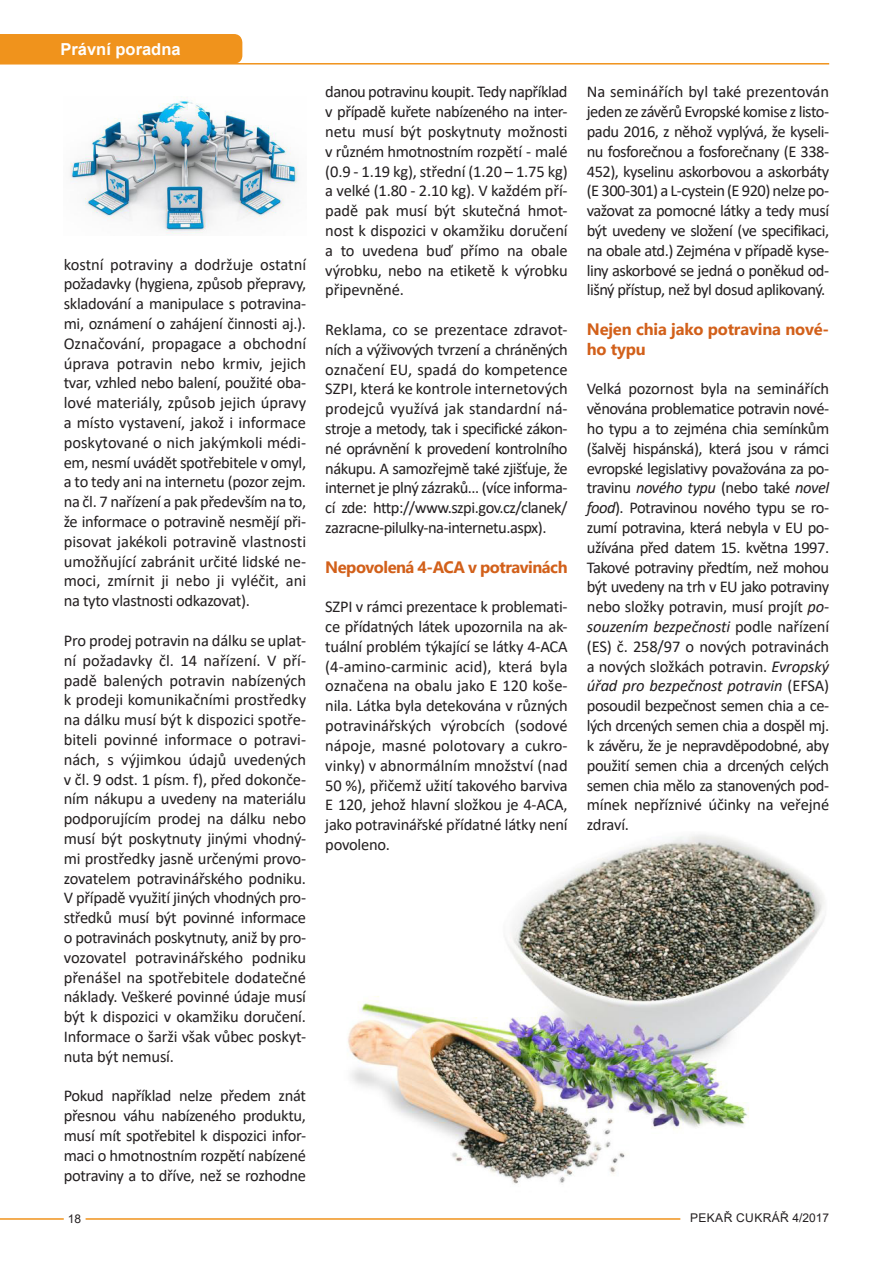
<style>
.page{position:relative;width:893px;height:1263px;background:#fff}
.page>*{position:absolute;margin:0;border:0;box-sizing:border-box;transform-origin:0 0}
.t1{font:16.5px/19.8px "Calibri";letter-spacing:-.02em;color:#231f20;text-align:justify}
.t2{font:700 16.5px/19.8px "Segoe UI";letter-spacing:-.015em;color:#d2601a}
.t3{font:700 16.5px "Arial";color:#fff}
.t4{font:12px "Arial";letter-spacing:.035em;color:#231f20}
.s1{font-style:italic}
</style>
<div class="page">
<img style="left:348px;top:834px;width:477px;height:350px">
<hr style="left:86px;top:1218px;width:594px;height:2px;background:#f0931c">
<hr style="left:0;top:1218px;width:64px;height:2px;background:#f0931c">
<hr style="left:0;top:63px;width:829px;height:2px;background:#f0931c">
<div style="left:0;top:34px;width:242px;height:29px;background:#f0931c"></div>
<img style="left:70px;top:96px;width:229px;height:139px">
<p class="t3" style="left:60px;top:38px;width:122px">Právní poradna</p>
<p class="t1" style="left:64px;top:254px;width:244px">kostní potraviny a dodržuje ostatní požadavky (hygiena, způsob přepravy, skladování a manipulace s potravina&shy;mi, oznámení o zahájení činnosti aj.).<br>Označování, propagace a obchodní úprava potravin nebo krmiv, jejich tvar, vzhled nebo balení, použité oba&shy;lové materiály, způsob jejich úpravy a místo vystavení, jakož i informace poskytované o nich jakýmkoli médi&shy;em, nesmí uvádět spotřebitele v omyl, a to tedy ani na internetu (pozor zejm. na čl. 7 nařízení a pak především na to, že informace o potravině nesmějí při&shy;pisovat jakékoli potravině vlastnosti umožňující zabránit určité lidské ne&shy;moci, zmírnit ji nebo ji vyléčit, ani na tyto vlastnosti odkazovat).</p>
<p class="t1" style="left:64px;top:630px;width:244px">Pro prodej potravin na dálku se uplat&shy;ní požadavky čl. 14 nařízení. V pří&shy;padě balených potravin nabízených k prodeji komunikačními prostředky na dálku musí být k dispozici spotře&shy;biteli povinné informace o potravi&shy;nách, s výjimkou údajů uvedených v čl. 9 odst. 1 písm. f), před dokonče&shy;ním nákupu a uvedeny na materiálu podporujícím prodej na dálku nebo musí být poskytnuty jinými vhodný&shy;mi prostředky jasně určenými provo&shy;zovatelem potravinářského podniku.<br>V případě využití jiných vhodných pro&shy;středků musí být povinné informace o potravinách poskytnuty, aniž by pro&shy;vozovatel potravinářského podniku přenášel na spotřebitele dodatečné náklady. Veškeré povinné údaje musí být k dispozici v okamžiku doručení.<br>Informace o šarži však vůbec poskyt&shy;nuta být nemusí.</p>
<p class="t1" style="left:64px;top:1085px;width:244px">Pokud například nelze předem znát přesnou váhu nabízeného produktu, musí mít spotřebitel k dispozici infor&shy;maci o hmotnostním rozpětí nabízené potraviny a to dříve, než se rozhodne</p>
<p class="t1" style="left:325px;top:82px;width:244px">danou potravinu koupit. Tedy například v případě kuřete nabízeného na inter&shy;netu musí být poskytnuty možnosti v různém hmotnostním rozpětí - malé (0.9 - 1.19 kg), střední (1.20 – 1.75 kg) a velké (1.80 - 2.10 kg). V každém pří&shy;padě pak musí být skutečná hmot&shy;nost k dispozici v okamžiku doručení a to uvedena buď přímo na obale výrobku, nebo na etiketě k výrobku připevněné.</p>
<p class="t1" style="left:325px;top:319px;width:244px">Reklama, co se prezentace zdravot&shy;ních a výživových tvrzení a chráněných označení EU, spadá do kompetence SZPI, která ke kontrole internetových prodejců využívá jak standardní ná&shy;stroje a metody, tak i specifické zákon&shy;né oprávnění k provedení kontrolního nákupu. A samozřejmě také zjišťuje, že internet je plný zázraků… (více informa&shy;cí zde: http://www.szpi.gov.cz/clanek/ zazracne-pilulky-na-internetu.aspx).</p>
<p class="t2" style="left:325px;top:557px;width:244px">Nepovolená 4-ACA v potravinách</p>
<p class="t1" style="left:325px;top:596px;width:244px">SZPI v rámci prezentace k problemati&shy;ce přídatných látek upozornila na ak&shy;tuální problém týkající se látky 4-ACA (4-amino-carminic acid), která byla označena na obalu jako E 120 koše&shy;nila. Látka byla detekována v různých potravinářských výrobcích (sodové nápoje, masné polotovary a cukro&shy;vinky) v abnormálním množství (nad 50 %), přičemž užití takového barviva E 120, jehož hlavní složkou je 4-ACA, jako potravinářské přídatné látky není povoleno.</p>
<p class="t1" style="left:587px;top:82px;width:244px">Na seminářích byl také prezentován jeden ze závěrů Evropské komise z listo&shy;padu 2016, z něhož vyplývá, že kyseli&shy;nu fosforečnou a fosforečnany (E 338- 452), kyselinu askorbovou a askorbáty (E 300-301) a L-cystein (E 920) nelze po&shy;važovat za pomocné látky a tedy musí být uvedeny ve složení (ve specifikaci, na obale atd.) Zejména v případě kyse&shy;liny askorbové se jedná o poněkud od&shy;lišný přístup, než byl dosud aplikovaný.</p>
<p class="t2" style="left:587px;top:319px;width:244px">Nejen chia jako potravina nové&shy;ho typu</p>
<p class="t1" style="left:587px;top:379px;width:244px">Velká pozornost byla na seminářích věnována problematice potravin nové&shy;ho typu a to zejména chia semínkům (šalvěj hispánská), která jsou v rámci evropské legislativy považována za po&shy;travinu <span class="s1">nového typu</span> (nebo také <span class="s1">novel food</span>). Potravinou nového typu se ro&shy;zumí potravina, která nebyla v EU po&shy;užívána před datem 15. května 1997.<br>Takové potraviny předtím, než mohou být uvedeny na trh v EU jako potraviny nebo složky potravin, musí projít <span class="s1">po&shy;souzením bezpečnosti</span> podle nařízení (ES) č. 258/97 o nových potravinách a nových složkách potravin. <span class="s1">Evropský úřad pro bezpečnost potravin</span> (EFSA) posoudil bezpečnost semen chia a ce&shy;lých drcených semen chia a dospěl mj. k závěru, že je nepravděpodobné, aby použití semen chia a drcených celých semen chia mělo za stanovených pod&shy;mínek nepříznivé účinky na veřejné zdraví.</p>
<p class="t4" style="left:68px;top:1210px;width:15px">18</p>
<p class="t4" style="left:690px;top:1209px;width:141px">PEKAŘ CUKRÁŘ 4/2017</p>
</div>
